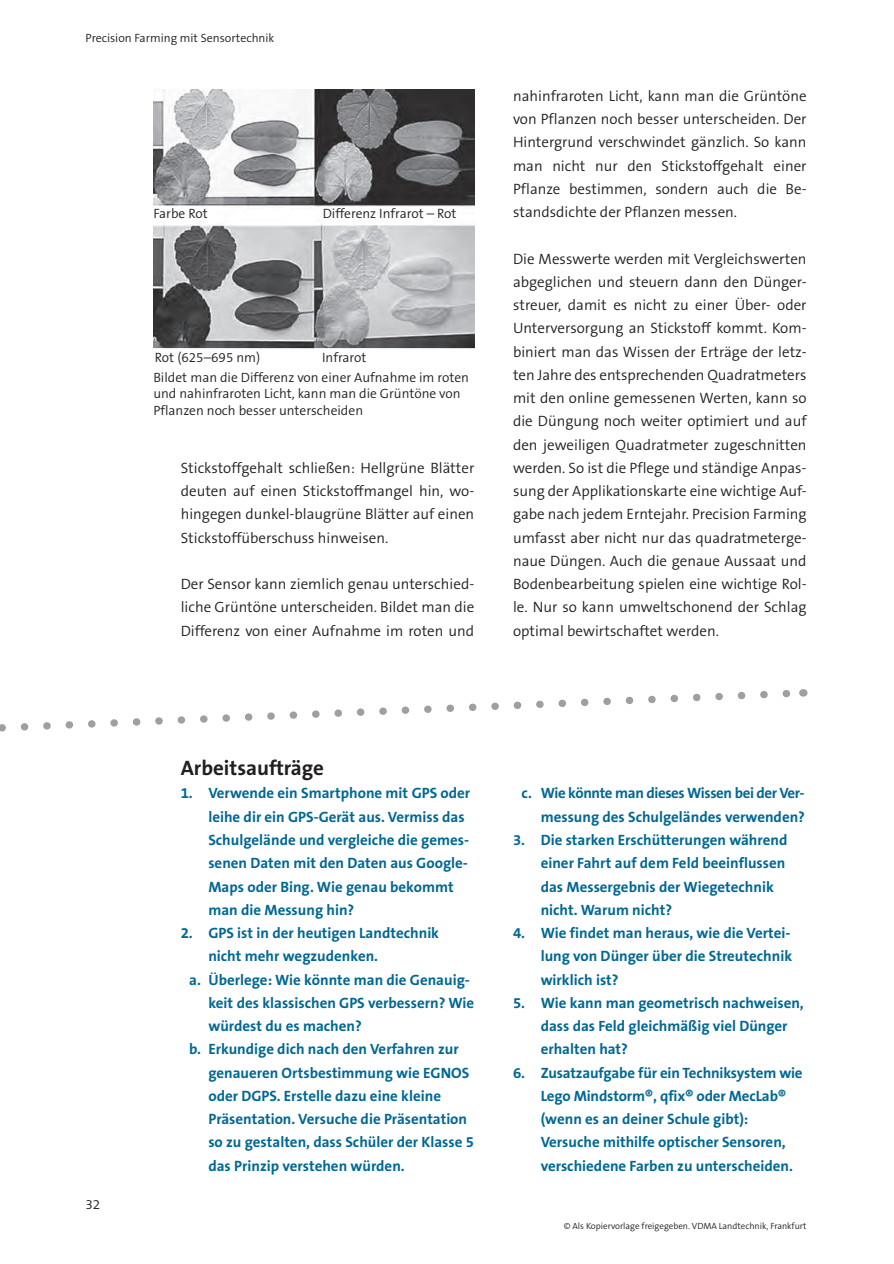
<style>
.page{position:relative;width:894px;height:1264px;background:#fff}
.page>*{position:absolute;margin:0;border:0;box-sizing:border-box;transform-origin:0 0}
.t1{font:700 21px "The Sans B7";color:#231f20}
.t2{font:300 15px/23.2px "The Sans B4";color:#231f20;text-align:justify}
.t3{font:700 15px/23.2px "The Sans B7";color:#006893}
.t4{font:300 13.5px/16.2px "The Sans B4";color:#231f20}
.t5{font:300 12px "The Sans B4";color:#231f20}
.t6{font:300 9px "The Sans B4";color:#231f20}
</style>
<div class="page">
<hr style="left:893px;top:0;width:1px;height:1264px;background:#95c2d9">
<svg style="left:0;top:689px;width:803px;height:43px"></svg>
<img style="left:153px;top:89px;width:321px;height:259px">
<p class="t5" style="left:85px;top:31px;width:190px">Precision Farming mit Sensortechnik</p>
<p class="t4" style="left:153px;top:206px;width:56px">Farbe Rot</p>
<p class="t4" style="left:323px;top:206px;width:135px">Differenz Infrarot – Rot</p>
<p class="t4" style="left:155px;top:349px;width:107px">Rot (625–695 nm)</p>
<p class="t4" style="left:322px;top:349px;width:46px">Infrarot</p>
<p class="t4" style="left:153px;top:370px;width:317px">Bildet man die Differenz von einer Aufnahme im roten und nahinfraroten Licht, kann man die Grüntöne von<br>Pflanzen noch besser unterscheiden</p>
<p class="t2" style="left:181px;top:457px;width:295px">Stickstoffgehalt schließen: Hellgrüne Blätter deuten auf einen Stickstoffmangel hin, wo&shy;hingegen dunkel-blaugrüne Blätter auf einen Stickstoffüberschuss hinweisen.</p>
<p class="t2" style="left:181px;top:573px;width:295px">Der Sensor kann ziemlich genau unterschied&shy;liche Grüntöne unterscheiden. Bildet man die Differenz von einer Aufnahme im roten und</p>
<p class="t2" style="left:513px;top:85px;width:295px">nahinfraroten Licht, kann man die Grüntöne von Pflanzen noch besser unterscheiden. Der Hintergrund verschwindet gänzlich. So kann man nicht nur den Stickstoffgehalt einer Pflanze bestimmen, sondern auch die Be&shy;standsdichte der Pflanzen messen.</p>
<p class="t2" style="left:513px;top:247px;width:295px">Die Messwerte werden mit Vergleichswerten abgeglichen und steuern dann den Dünger&shy;streuer, damit es nicht zu einer Über- oder Unterversorgung an Stickstoff kommt. Kom&shy;biniert man das Wissen der Erträge der letz&shy;ten Jahre des entsprechenden Quadratmeters mit den online gemessenen Werten, kann so die Düngung noch weiter optimiert und auf den jeweiligen Quadratmeter zugeschnitten werden. So ist die Pflege und ständige Anpas&shy;sung der Applikationskarte eine wichtige Auf&shy;gabe nach jedem Erntejahr. Precision Farming umfasst aber nicht nur das quadratmeterge&shy;naue Düngen. Auch die genaue Aussaat und Bodenbearbeitung spielen eine wichtige Rol&shy;le. Nur so kann umweltschonend der Schlag optimal bewirtschaftet werden.</p>
<p class="t4" style="left:85px;top:1196px;width:16px">32</p>
<h1 class="t1" style="left:181px;top:757px;width:145px">Arbeitsaufträge</h1>
<p class="t3" style="left:208px;top:782px;width:263px;text-indent:-28px">1. Verwende ein smartphone mit GPs oder leihe dir ein GPs-Gerät aus. Vermiss das schulgelände und vergleiche die gemes&shy;senen Daten mit den Daten aus Google-Maps oder Bing. Wie genau bekommt man die Messung hin?</p>
<p class="t3" style="left:181px;top:922px;width:260px">2. GPs ist in der heutigen Landtechnik</p>
<p class="t3" style="left:208px;top:945px;width:171px">nicht mehr wegzudenken.</p>
<p class="t3" style="left:189px;top:968px;width:282px">a. Überlege: Wie könnte man die Genauig-</p>
<p class="t3" style="left:208px;top:991px;width:267px">keit des klassischen GPs verbessern? Wie</p>
<p class="t3" style="left:208px;top:1015px;width:155px">würdest du es machen?</p>
<p class="t3" style="left:189px;top:1038px;width:271px">b. Erkundige dich nach den Verfahren zur</p>
<p class="t3" style="left:208px;top:1061px;width:262px">genaueren Ortsbestimmung wie EGNOs</p>
<p class="t3" style="left:208px;top:1084px;width:234px">oder DGPs. Erstelle dazu eine kleine</p>
<p class="t3" style="left:208px;top:1108px;width:260px">Präsentation. Versuche die Präsentation</p>
<p class="t3" style="left:208px;top:1131px;width:267px">so zu gestalten, dass schüler der klasse 5</p>
<p class="t3" style="left:208px;top:1154px;width:198px">das Prinzip verstehen würden.</p>
<p class="t3" style="left:521px;top:782px;width:285px;text-align:right">c. Wie könnte man dieses Wissen bei der Ver&shy;messung des schulgeländes verwenden?</p>
<p class="t3" style="left:540px;top:829px;width:248px;text-indent:-28px">3. Die starken Erschütterungen während einer Fahrt auf dem Feld beeinflussen das Messergebnis der Wiegetechnik nicht. Warum nicht?</p>
<p class="t3" style="left:540px;top:922px;width:253px;text-align:justify;text-indent:-28px">4. Wie findet man heraus, wie die Vertei&shy;lung von Dünger über die streutechnik wirklich ist?</p>
<p class="t3" style="left:540px;top:991px;width:264px;text-indent:-28px">5. Wie kann man geometrisch nachweisen, dass das Feld gleichmäßig viel Dünger erhalten hat?</p>
<p class="t3" style="left:540px;top:1061px;width:263px;text-indent:-28px">6. Zusatzaufgabe für ein Techniksystem wie Lego Mindstorm®, qfix® oder MecLab® (wenn es an deiner schule gibt):<br>Versuche mithilfe optischer sensoren, verschiedene Farben zu unterscheiden.</p>
<p class="t6" style="left:563px;top:1221px;width:244px">© Als Kopiervorlage freigegeben. VDMA Landtechnik, Frankfurt</p>
</div>
